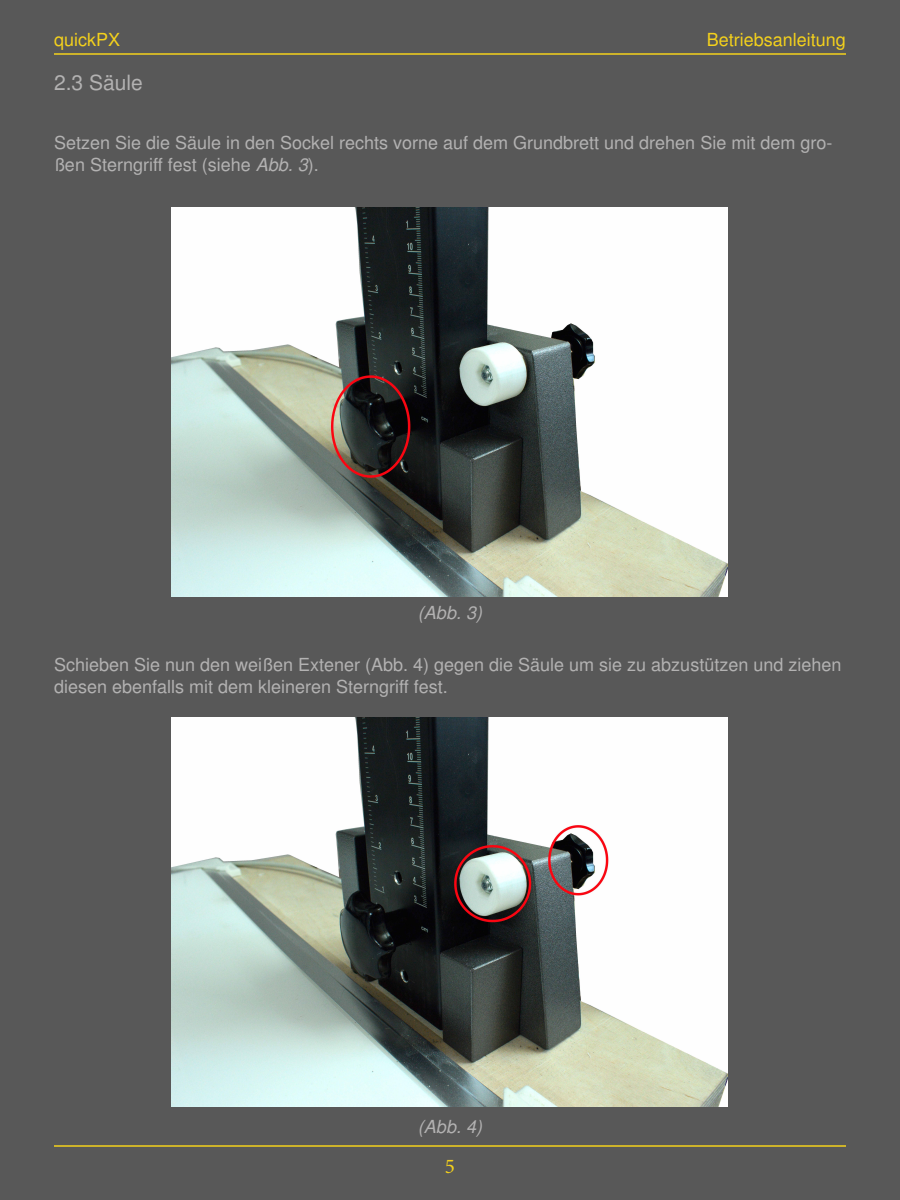
<style>
.page{position:relative;width:900px;height:1200px;background:#585858}
.page>*{position:absolute;margin:0;border:0;box-sizing:border-box;transform-origin:0 0}
.t1{font:21px "Sans";color:#b3b2b2}
.t2{font:21px "Minion Pro";color:#f4d11c}
.t3{font:18px/21.6px "Sans";color:#b3b2b2}
.t4{font:18px "Sans";color:#f4d11c}
.t5{font:italic 18px "Sans";color:#b3b2b2}
.s1{font-style:italic}
</style>
<div class="page">
<hr style="left:54px;top:53px;width:792px;height:2px;background:#f4d11c">
<hr style="left:54px;top:1145px;width:792px;height:2px;background:#f4d11c">
<img style="left:171px;top:207px;width:557px;height:389px">
<img style="left:171px;top:717px;width:557px;height:389px">
<p class="t4" style="left:54px;top:29px;width:68px">quickPX</p>
<p class="t4" style="left:707px;top:29px;width:141px">Betriebsanleitung</p>
<p class="t1" style="left:54px;top:70px;width:90px">2.3 Säule</p>
<p class="t3" style="left:54px;top:132px;width:780px">Setzen Sie die Säule in den Sockel rechts vorne auf dem Grundbrett und drehen Sie mit dem gro&shy;ßen Sterngriff fest (siehe <span class="s1">Abb. 3</span>).</p>
<p class="t5" style="left:418px;top:602px;width:66px">(Abb. 3)</p>
<p class="t3" style="left:54px;top:654px;width:789px">Schieben Sie nun den weißen Extener (Abb. 4) gegen die Säule um sie zu abzustützen und ziehen diesen ebenfalls mit dem kleineren Sterngriff fest.</p>
<p class="t5" style="left:418px;top:1116px;width:66px">(Abb. 4)</p>
<p class="t2" style="left:445px;top:1152px;width:12px">5</p>
</div>
